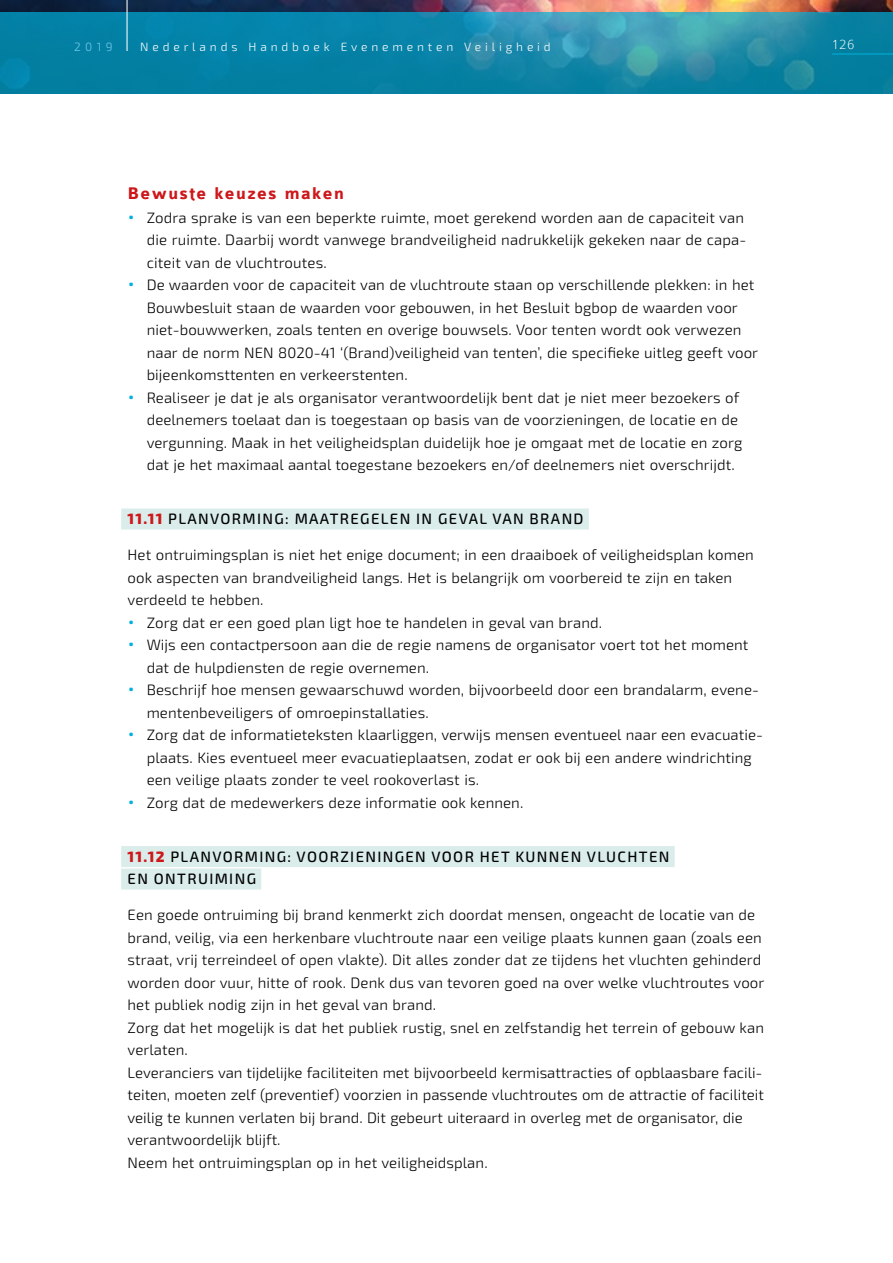
<style>
.page{position:relative;width:893px;height:1263px;background:#fff}
.page>*{position:absolute;margin:0;border:0;box-sizing:border-box;transform-origin:0 0}
.t1{font:700 18px "Colaborate";letter-spacing:.08em;color:#cd171a}
.t2{font:300 15px/22.5px "Exo 2.0";letter-spacing:.005em;color:#000}
.t3{font:500 15px/22.5px "Exo 2.0";letter-spacing:.09em;color:#000}
.t4{font:100 15px "Colaborate";color:#fff}
.t5{font:300 12px "Exo 2.0";letter-spacing:.32em;color:#fff}
.t6{font:300 12px "Exo 2.0";color:#6fc9e8}
.s1{font-size:21px;color:#00b0db}
.s2{font-weight:800;color:#cd171a}
</style>
<div class="page">
<img style="left:0;top:0;width:893px;height:12px">
<svg style="left:0;top:12px;width:893px;height:82px;background:#1287a7"></svg>
<hr style="left:127px;top:0;width:1px;height:51px;background:#fff">
<hr style="left:832px;top:53px;width:61px;height:2px;background:#00b0db">
<div style="left:121px;top:508px;width:468px;height:21px;background:#daedeb"></div>
<div style="left:121px;top:846px;width:554px;height:21px;background:#daedeb"></div>
<div style="left:121px;top:868px;width:140px;height:21px;background:#daedeb"></div>
<p class="t6" style="left:74px;top:40px;width:40px">2019</p>
<p class="t5" style="left:140px;top:40px;width:412px">Nederlands Handboek Evenementen Veiligheid</p>
<p class="t4" style="left:832px;top:36px;width:24px">126</p>
<p class="t1" style="left:128px;top:183px;width:218px">Bewuste keuzes maken</p>
<p class="t2" style="left:147px;top:206px;width:599px;text-align:justify;text-indent:-19px"><span class="s1">•</span> Zodra sprake is van een beperkte ruimte, moet gerekend worden aan de capaciteit van die ruimte. Daarbij wordt vanwege brandveiligheid nadrukkelijk gekeken naar de capa&shy;citeit van de vluchtroutes.</p>
<p class="t2" style="left:147px;top:274px;width:613px;text-indent:-19px"><span class="s1">•</span> De waarden voor de capaciteit van de vluchtroute staan op verschillende plekken: in het Bouwbesluit staan de waarden voor gebouwen, in het Besluit bgbop de waarden voor niet-bouwwerken, zoals tenten en overige bouwsels. Voor tenten wordt ook verwezen naar de norm NEN 8020-41 ‘(Brand)veiligheid van tenten’, die specifieke uitleg geeft voor bijeenkomsttenten en verkeerstenten.</p>
<p class="t2" style="left:147px;top:386px;width:597px;text-indent:-19px"><span class="s1">•</span> Realiseer je dat je als organisator verantwoordelijk bent dat je niet meer bezoekers of deelnemers toelaat dan is toegestaan op basis van de voorzieningen, de locatie en de vergunning. Maak in het veiligheidsplan duidelijk hoe je omgaat met de locatie en zorg dat je het maximaal aantal toegestane bezoekers en/of deelnemers niet overschrijdt.</p>
<p class="t3" style="left:128px;top:508px;width:458px"><span class="s2">11.11</span> PLANVORMING: MAATREGELEN IN GEVAL VAN BRAND</p>
<p class="t2" style="left:128px;top:544px;width:628px">Het ontruimingsplan is niet het enige document; in een draaiboek of veiligheidsplan komen ook aspecten van brandveiligheid langs. Het is belangrijk om voorbereid te zijn en taken verdeeld te hebben.</p>
<p class="t2" style="left:128px;top:611px;width:476px"><span class="s1">•</span> Zorg dat er een goed plan ligt hoe te handelen in geval van brand.</p>
<p class="t2" style="left:147px;top:634px;width:603px;text-indent:-19px"><span class="s1">•</span> Wijs een contactpersoon aan die de regie namens de organisator voert tot het moment dat de hulpdiensten de regie overnemen.</p>
<p class="t2" style="left:147px;top:679px;width:614px;text-indent:-19px"><span class="s1">•</span> Beschrijf hoe mensen gewaarschuwd worden, bijvoorbeeld door een brandalarm, evene&shy;mentenbeveiligers of omroepinstallaties.</p>
<p class="t2" style="left:147px;top:724px;width:618px;text-indent:-19px"><span class="s1">•</span> Zorg dat de informatieteksten klaarliggen, verwijs mensen eventueel naar een evacuatie&shy;plaats. Kies eventueel meer evacuatieplaatsen, zodat er ook bij een andere windrichting een veilige plaats zonder te veel rookoverlast is.</p>
<p class="t2" style="left:128px;top:791px;width:397px"><span class="s1">•</span> Zorg dat de medewerkers deze informatie ook kennen.</p>
<p class="t3" style="left:128px;top:845px;width:543px"><span class="s2">11.12</span> PLANVORMING: VOORZIENINGEN VOOR HET KUNNEN VLUCHTEN<br>EN ONTRUIMING</p>
<p class="t2" style="left:128px;top:904px;width:638px">Een goede ontruiming bij brand kenmerkt zich doordat mensen, ongeacht de locatie van de brand, veilig, via een herkenbare vluchtroute naar een veilige plaats kunnen gaan (zoals een straat, vrij terreindeel of open vlakte). Dit alles zonder dat ze tijdens het vluchten gehinderd worden door vuur, hitte of rook. Denk dus van tevoren goed na over welke vluchtroutes voor het publiek nodig zijn in het geval van brand.<br>Zorg dat het mogelijk is dat het publiek rustig, snel en zelfstandig het terrein of gebouw kan verlaten.<br>Leveranciers van tijdelijke faciliteiten met bijvoorbeeld kermisattracties of opblaasbare facili&shy;teiten, moeten zelf (preventief) voorzien in passende vluchtroutes om de attractie of faciliteit veilig te kunnen verlaten bij brand. Dit gebeurt uiteraard in overleg met de organisator, die verantwoordelijk blijft.<br>Neem het ontruimingsplan op in het veiligheidsplan.</p>
</div>
